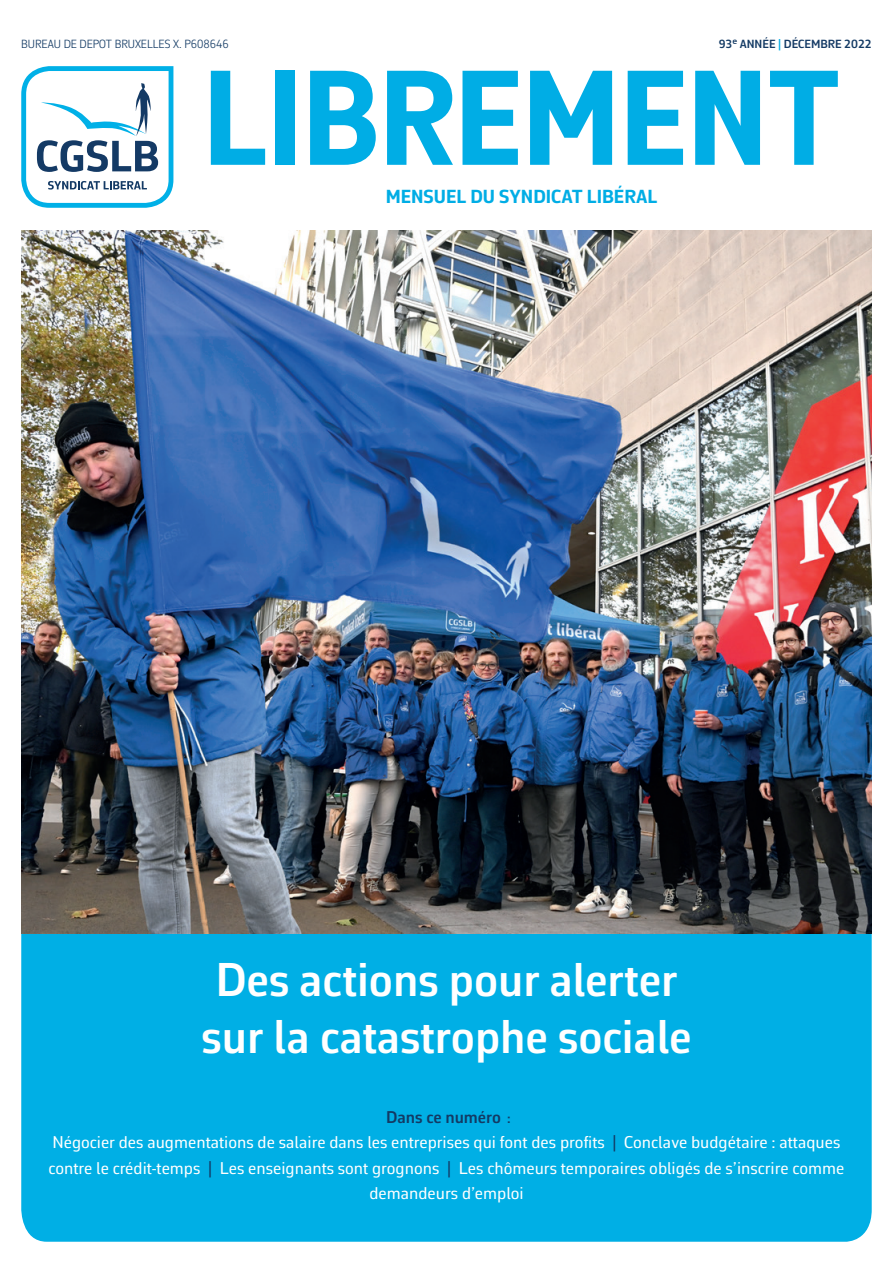
<style>
.page{position:relative;width:893px;height:1263px;background:#fff}
.page>*{position:absolute;margin:0;border:0;box-sizing:border-box;transform-origin:0 0}
.t1{font:700 136.65px "Corbeau Con Pro";color:#00ade5}
.t2{font:600 48px/57.6px "Corbeau Pro";color:#fff}
.t3{font:700 19.2px "Corbeau Pro";color:#00ade5}
.t4{font:17.25px/25.5px "Corbeau Pro";color:#fff;text-align:center}
.t5{font:300 12px "Corbeau Con Pro";color:#133a64}
.t6{font:600 12px "Corbeau Pro";color:#133a64}
.s1{color:#00ade5}
.s2{color:#143a65}
.s3{font-weight:600;color:#133a64}
.s4{font-weight:600;font-size:14.25px;color:#133a64}
.s5{color:#133a64}
</style>
<div class="page">
<svg style="left:21px;top:66px;width:152px;height:142px"></svg>
<div style="left:21px;top:934px;width:851px;height:308px;background:#00afe5"></div>
<img style="left:21px;top:231px;width:851px;height:703px">
<p class="t5" style="left:21px;top:36px;width:209px">BUREAU DE DEPOT BRUXELLES X. P608646</p>
<p class="t6" style="left:719px;top:36px;width:155px">93e ANNÉE <span class="s1">|</span> <span class="s2">DÉCEMBRE</span> 2022</p>
<h1 class="t1" style="left:203px;top:27px;width:638px">LIBREMENT</h1>
<p class="t3" style="left:386px;top:183px;width:273px">MENSUEL DU SYNDICAT LIBÉRAL</p>
<h2 class="t2" style="left:202px;top:950px;width:491px">Des actions pour alerter sur la catastrophe sociale</h2>
<p class="t4" style="left:49px;top:1104px;width:797px"><span class="s3">Dans ce numéro</span> <span class="s4">:<br></span>Négocier des augmentations de salaire dans les entreprises qui font des profits <span class="s5">|</span> Conclave budgétaire : attaques contre le crédit-temps <span class="s5">|</span> Les enseignants sont grognons <span class="s5">|</span> Les chômeurs temporaires obligés de s’inscrire comme demandeurs d’emploi</p>
</div>
